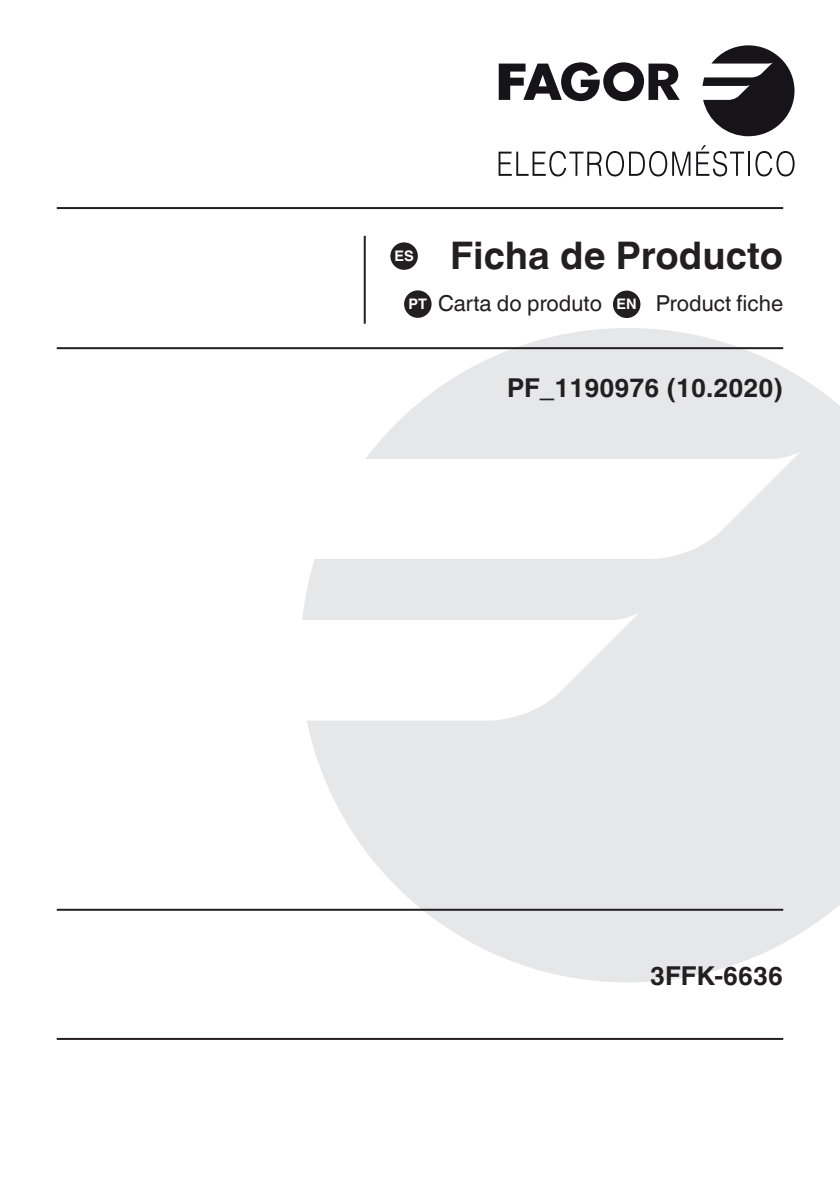
<style>
.page{position:relative;width:840px;height:1191px;background:#fff}
.page>*{position:absolute;margin:0;border:0;box-sizing:border-box;transform-origin:0 0}
.t1{font:700 38px "Helvetica World";color:#231f20}
.t2{font:700 26px "Helvetica World";color:#231f20}
.t3{font:22px "Helvetica World";color:#231f20}
.t4{font:700 14.6px "Helvetica World";color:#fff}
</style>
<div class="page">
<svg style="left:302px;top:328px;width:537px;height:654px;fill:#e6e7e9"></svg>
<hr style="left:57px;top:207px;width:725px;height:2px;background:#231f20">
<hr style="left:57px;top:347px;width:725px;height:2px;background:#231f20">
<hr style="left:57px;top:1038px;width:725px;height:2px;background:#231f20">
<hr style="left:57px;top:908px;width:725px;height:2px;background:#231f20">
<hr style="left:363px;top:236px;width:2px;height:88px;background:#231f20">
<div style="left:404px;top:290px;width:27px;height:28px;background:#231f20;border-radius:50%"></div>
<div style="left:390px;top:242px;width:27px;height:28px;background:#231f20;border-radius:50%"></div>
<div style="left:612px;top:290px;width:28px;height:28px;background:#231f20;border-radius:50%"></div>
<svg style="left:702px;top:45px;width:92px;height:91px"></svg>
<svg style="left:498px;top:62px;width:181px;height:39px"></svg>
<svg style="left:498px;top:145px;width:245px;height:31px"></svg>
<hr style="left:748px;top:152px;width:2px;height:24px;background:#171419">
<svg style="left:755px;top:151px;width:39px;height:25px"></svg>
<p class="t4" style="left:394px;top:248px;width:21px">ES</p>
<p class="t1" style="left:450px;top:234px;width:334px">Ficha de Producto</p>
<p class="t4" style="left:408px;top:295px;width:20px">PT</p>
<p class="t3" style="left:438px;top:290px;width:165px">Carta do produto</p>
<p class="t3" style="left:655px;top:290px;width:129px">Product fiche</p>
<p class="t4" style="left:616px;top:296px;width:22px">EN</p>
<p class="t2" style="left:506px;top:373px;width:277px">PF_1190976 (10.2020)</p>
<p class="t2" style="left:649px;top:961px;width:134px">3FFK-6636</p>
</div>
